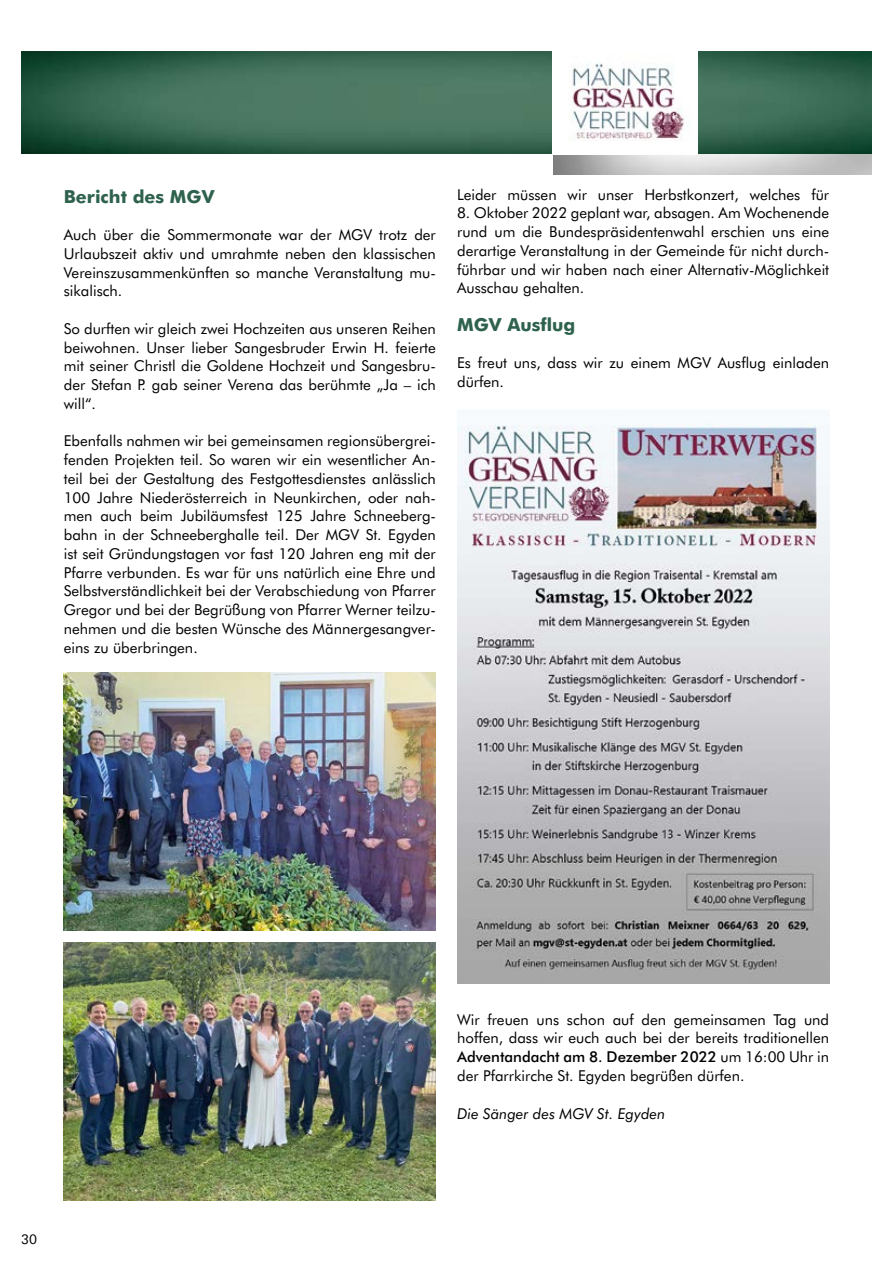
<style>
.page{position:relative;width:893px;height:1263px;background:#fff}
.page>*{position:absolute;margin:0;border:0;box-sizing:border-box;transform-origin:0 0}
.t1{font:700 18px "Futura BT";color:#2e624d}
.t2{font:15px/18.8px "Futura BT";color:#000;text-align:justify}
.t3{font:italic 15px "Futura BT";color:#000}
.t4{font:13.5px "Futura BT";color:#000}
.s1{font-weight:500}
</style>
<div class="page">
<img style="left:553px;top:153px;width:319px;height:21px">
<img style="left:21px;top:51px;width:851px;height:102px">
<img style="left:553px;top:51px;width:144px;height:103px">
<img style="left:64px;top:673px;width:372px;height:257px">
<img style="left:64px;top:943px;width:372px;height:257px">
<img style="left:457px;top:424px;width:372px;height:560px">
<p class="t1" style="left:64px;top:185px;width:152px">Bericht des MGV</p>
<p class="t2" style="left:64px;top:225px;width:374px">Auch über die Sommermonate war der MGV trotz der Urlaubszeit aktiv und umrahmte neben den klassischen Vereinszusammenkünften so manche Veranstaltung mu&shy;sikalisch.</p>
<p class="t2" style="left:64px;top:319px;width:374px">So durften wir gleich zwei Hochzeiten aus unseren Reihen beiwohnen. Unser lieber Sangesbruder Erwin H. feierte mit seiner Christl die Goldene Hochzeit und Sangesbru&shy;der Stefan P. gab seiner Verena das berühmte „Ja – ich will“.</p>
<p class="t2" style="left:64px;top:431px;width:374px">Ebenfalls nahmen wir bei gemeinsamen regionsübergrei&shy;fenden Projekten teil. So waren wir ein wesentlicher An&shy;teil bei der Gestaltung des Festgottesdienstes anlässlich 100 Jahre Niederösterreich in Neunkirchen, oder nah&shy;men auch beim Jubiläumsfest 125 Jahre Schneeberg&shy;bahn in der Schneeberghalle teil. Der MGV St. Egyden ist seit Gründungstagen vor fast 120 Jahren eng mit der Pfarre verbunden. Es war für uns natürlich eine Ehre und Selbstverständlichkeit bei der Verabschiedung von Pfarrer Gregor und bei der Begrüßung von Pfarrer Werner teilzu&shy;nehmen und die besten Wünsche des Männergesangver&shy;eins zu überbringen.</p>
<p class="t2" style="left:457px;top:185px;width:374px">Leider müssen wir unser Herbstkonzert, welches für</p>
<p class="t2" style="left:457px;top:204px;width:374px">8. Oktober 2022 geplant war, absagen. Am Wochenende rund um die Bundespräsidentenwahl erschien uns eine derartige Veranstaltung in der Gemeinde für nicht durch&shy;führbar und wir haben nach einer Alternativ-Möglichkeit Ausschau gehalten.</p>
<p class="t1" style="left:457px;top:313px;width:120px">MGV Ausflug</p>
<p class="t2" style="left:457px;top:354px;width:374px">Es freut uns, dass wir zu einem MGV Ausflug einladen dürfen.</p>
<p class="t4" style="left:21px;top:1230px;width:17px">30</p>
<p class="t2" style="left:457px;top:1010px;width:374px">Wir freuen uns schon auf den gemeinsamen Tag und hoffen, dass wir euch auch bei der bereits traditionellen <span class="s1">Adventandacht am 8. Dezember 2022</span> um 16:00 Uhr in der Pfarrkirche St. Egyden begrüßen dürfen.</p>
<p class="t3" style="left:457px;top:1104px;width:210px">Die Sänger des MGV St. Egyden</p>
</div>
